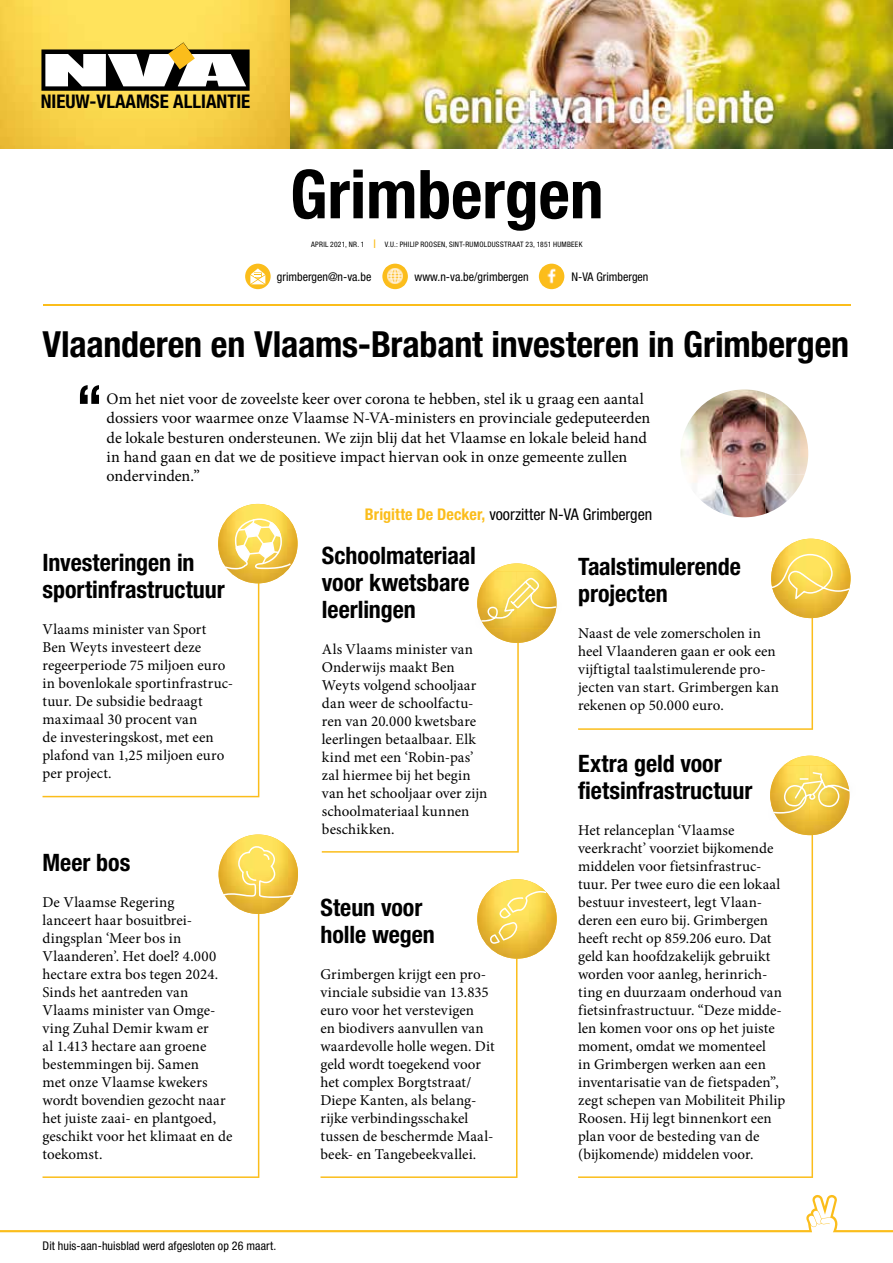
<style>
.page{position:relative;width:893px;height:1263px;background:#fff}
.page>*{position:absolute;margin:0;border:0;box-sizing:border-box;transform-origin:0 0}
.t1{font:700 condensed 67.5px "Helvetica Neue LT Std";color:#000}
.t2{font:700 condensed 36px "Helvetica Neue LT Std";letter-spacing:-.005em;color:#000}
.t3{font:700 condensed 24px/27px "Helvetica Neue LT Std";color:#000}
.t4{font:700 condensed 18.9px "Helvetica Neue LT Std";color:#000}
.t5{font:16.05px/19.4px "Minion Pro";color:#000}
.t6{font:condensed 16.05px "Helvetica Neue LT Std";color:#000}
.t7{font:15px/18px "Minion Pro";letter-spacing:.005em;color:#000}
.t8{font:condensed 12px "Helvetica Neue LT Std";color:#000}
.t9{font:condensed 7.5px "Helvetica Neue LT Std";letter-spacing:.035em;color:#000}
.s1{font-size:12px;color:#fbbd1b}
.s2{font-weight:700;color:#fbbd1b}
</style>
<div class="page">
<img style="left:289px;top:0;width:604px;height:149px">
<svg style="left:43px;top:521px;width:216px;height:276px"></svg>
<img style="left:218px;top:504px;width:80px;height:79px;border-radius:40px">
<svg style="left:225px;top:518px;width:66px;height:51px"></svg>
<svg style="left:43px;top:901px;width:216px;height:277px"></svg>
<svg style="left:321px;top:904px;width:196px;height:274px"></svg>
<img style="left:477px;top:879px;width:80px;height:80px;border-radius:40px">
<svg style="left:490px;top:891px;width:56px;height:53px;background:#f7d65b"></svg>
<svg style="left:578px;top:757px;width:235px;height:421px"></svg>
<svg style="left:322px;top:629px;width:197px;height:224px"></svg>
<div style="left:477px;top:563px;width:80px;height:80px;background:#e0af2f;border-radius:50%"></div>
<img style="left:493px;top:563px;width:47px;height:8px">
<img style="left:477px;top:571px;width:80px;height:58px">
<svg style="left:481px;top:578px;width:75px;height:44px"></svg>
<img style="left:771px;top:539px;width:79px;height:79px;border-radius:40px">
<svg style="left:578px;top:551px;width:272px;height:179px"></svg>
<img style="left:219px;top:834px;width:79px;height:80px;border-radius:40px">
<svg style="left:223px;top:846px;width:69px;height:52px;background:#f5d45c"></svg>
<svg style="left:738px;top:517px;width:12px;height:1px"></svg>
<img style="left:691px;top:474px;width:32px;height:40px">
<img style="left:723px;top:389px;width:43px;height:128px">
<img style="left:766px;top:474px;width:39px;height:40px">
<img style="left:680px;top:434px;width:4px;height:30px">
<img style="left:766px;top:432px;width:41px;height:42px">
<img style="left:684px;top:393px;width:39px;height:39px">
<img style="left:766px;top:393px;width:39px;height:39px">
<svg style="left:80px;top:385px;width:19px;height:19px"></svg>
<svg style="left:770px;top:756px;width:79px;height:79px"></svg>
<svg style="left:798px;top:756px;width:12px;height:2px"></svg>
<img style="left:767px;top:765px;width:3px;height:56px">
<img style="left:770px;top:765px;width:76px;height:56px">
<svg style="left:773px;top:772px;width:77px;height:41px;background:#f2d264"></svg>
<svg style="left:245px;top:264px;width:26px;height:25px"></svg>
<svg style="left:250px;top:268px;width:15px;height:16px"></svg>
<div style="left:539px;top:264px;width:25px;height:25px;background:#fbbd1b;border-radius:50%"></div>
<img style="left:542px;top:267px;width:19px;height:19px">
<div style="left:382px;top:264px;width:26px;height:25px;background:#fbbd1b;border-radius:50%"></div>
<img style="left:386px;top:267px;width:19px;height:19px">
<hr style="left:43px;top:305px;width:807px;height:1px;background:#fbbd1b">
<svg style="left:0;top:1195px;width:893px;height:37px"></svg>
<img style="left:0;top:0;width:289px;height:149px">
<svg style="left:41px;top:42px;width:209px;height:49px"></svg>
<p class="t4" style="left:41px;top:90px;width:211px">NIEUW-VLAAMSE ALLIANTIE</p>
<h1 class="t1" style="left:290px;top:153px;width:315px">Grimbergen</h1>
<p class="t9" style="left:311px;top:240px;width:273px">APRIL 2021, NR. 1 <span class="s1">I</span> V.U.: PHILIP ROOSEN, SINT-RUMOLDUSSTRAAT 23, 1851 HUMBEEK</p>
<p class="t8" style="left:277px;top:269px;width:96px">grimbergen@n-va.be</p>
<p class="t8" style="left:415px;top:269px;width:115px">www.n-va.be/grimbergen</p>
<p class="t8" style="left:572px;top:269px;width:78px">N-VA Grimbergen</p>
<h2 class="t2" style="left:43px;top:323px;width:808px">Vlaanderen en Vlaams-Brabant investeren in Grimbergen</h2>
<p class="t5" style="left:107px;top:389px;width:545px">Om het niet voor de zoveelste keer over corona te hebben, stel ik u graag een aantal dossiers voor waarmee onze Vlaamse N-VA-ministers en provinciale gedeputeerden de lokale besturen ondersteunen. We zijn blij dat het Vlaamse en lokale beleid hand in hand gaan en dat we de positieve impact hiervan ook in onze gemeente zullen ondervinden.”</p>
<p class="t6" style="left:365px;top:505px;width:289px"><span class="s2">Brigitte De Decker,</span> voorzitter N-VA Grimbergen</p>
<h3 class="t3" style="left:43px;top:549px;width:184px">Investeringen in sportinfrastructuur</h3>
<p class="t7" style="left:43px;top:621px;width:192px">Vlaams minister van Sport<br>Ben Weyts investeert deze regeerperiode 75 miljoen euro in bovenlokale sportinfrastruc&shy;tuur. De subsidie bedraagt maximaal 30 procent van<br>de investeringskost, met een plafond van 1,25 miljoen euro per project.</p>
<h3 class="t3" style="left:322px;top:541px;width:155px">Schoolmateriaal voor kwetsbare leerlingen</h3>
<p class="t7" style="left:322px;top:640px;width:167px">Als Vlaams minister van<br>Onderwijs maakt Ben<br>Weyts volgend schooljaar dan weer de schoolfactu&shy;ren van 20.000 kwetsbare leerlingen betaalbaar. Elk kind met een ‘Robin-pas’ zal hiermee bij het begin van het schooljaar over zijn schoolmateriaal kunnen beschikken.</p>
<h3 class="t3" style="left:43px;top:849px;width:89px">Meer bos</h3>
<p class="t7" style="left:43px;top:893px;width:192px">De Vlaamse Regering<br>lanceert haar bosuitbrei&shy;dingsplan ‘Meer bos in<br>Vlaanderen’. Het doel? 4.000 hectare extra bos tegen 2024.<br>Sinds het aantreden van<br>Vlaams minister van Omge&shy;ving Zuhal Demir kwam er<br>al 1.413 hectare aan groene bestemmingen bij. Samen<br>met onze Vlaamse kwekers wordt bovendien gezocht naar het juiste zaai- en plantgoed, geschikt voor het klimaat en de toekomst.</p>
<h3 class="t3" style="left:321px;top:894px;width:116px">Steun voor holle wegen</h3>
<p class="t7" style="left:321px;top:965px;width:176px">Grimbergen krijgt een pro&shy;vinciale subsidie van 13.835 euro voor het verstevigen<br>en biodivers aanvullen van waardevolle holle wegen. Dit geld wordt toegekend voor het complex Borgtstraat/<br>Diepe Kanten, als belang&shy;rijke verbindingsschakel tussen de beschermde Maal&shy;beek- en Tangebeekvallei.</p>
<p class="t8" style="left:43px;top:1239px;width:235px">Dit huis-aan-huisblad werd afgesloten op 26 maart.</p>
<h3 class="t3" style="left:578px;top:553px;width:164px">Taalstimulerende projecten</h3>
<p class="t7" style="left:578px;top:624px;width:202px">Naast de vele zomerscholen in heel Vlaanderen gaan er ook een vijftigtal taalstimulerende pro&shy;jecten van start. Grimbergen kan rekenen op 50.000 euro.</p>
<h3 class="t3" style="left:578px;top:750px;width:176px">Extra geld voor fietsinfrastructuur</h3>
<p class="t7" style="left:578px;top:821px;width:209px">Het relanceplan ‘Vlaamse veerkracht’ voorziet bijkomende middelen voor fietsinfrastruc&shy;tuur. Per twee euro die een lokaal bestuur investeert, legt Vlaan&shy;deren een euro bij. Grimbergen heeft recht op 859.206 euro. Dat geld kan hoofdzakelijk gebruikt worden voor aanleg, herinrich&shy;ting en duurzaam onderhoud van fietsinfrastructuur. “Deze midde&shy;len komen voor ons op het juiste moment, omdat we momenteel<br>in Grimbergen werken aan een inventarisatie van de fietspaden”, zegt schepen van Mobiliteit Philip<br>Roosen. Hij legt binnenkort een plan voor de besteding van de (bijkomende) middelen voor.</p>
</div>
